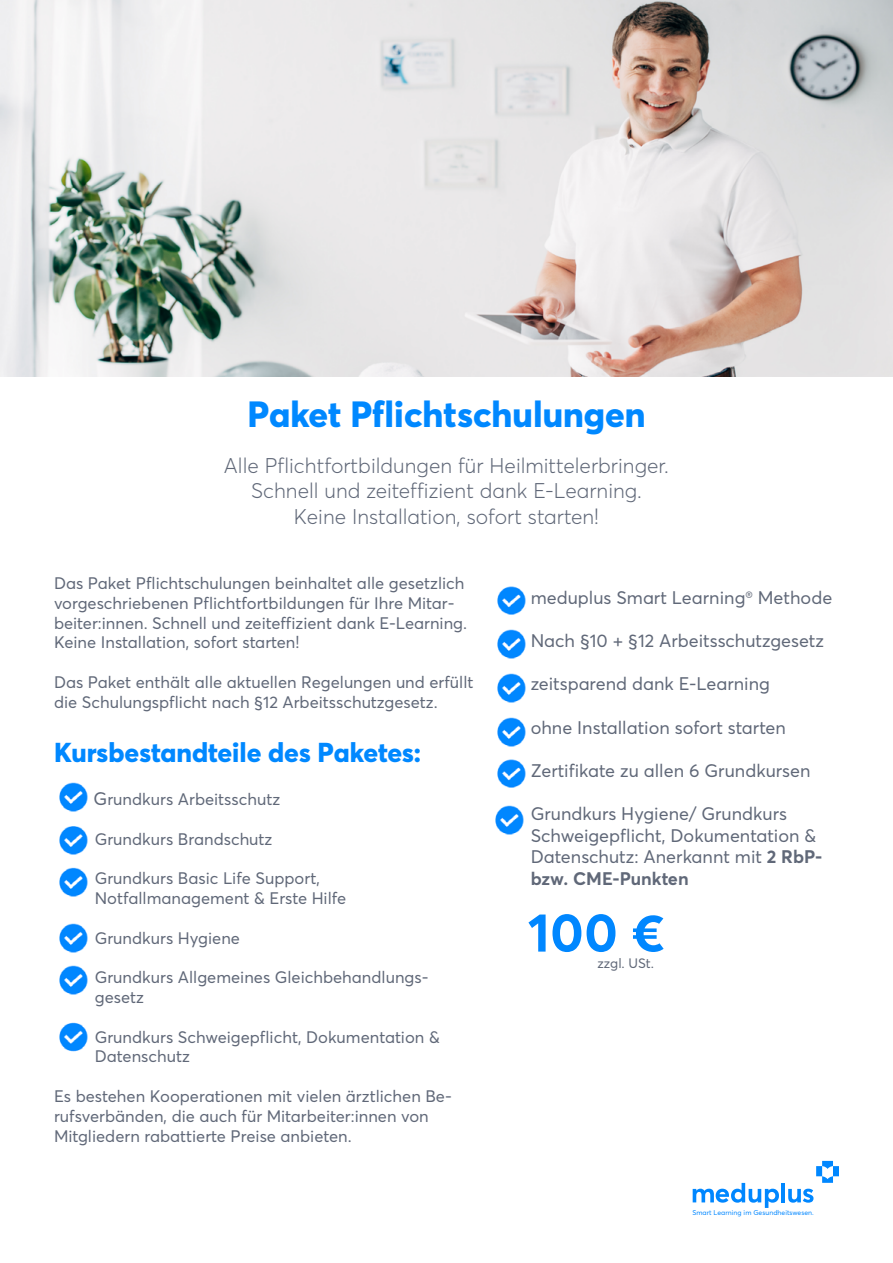
<style>
.page{position:relative;width:893px;height:1263px;background:#fff}
.page>*{position:absolute;margin:0;border:0;box-sizing:border-box;transform-origin:0 0}
.t1{font:700 54px "Averta";color:#0087ff}
.t2{font:800 36px "Averta";color:#08f}
.t3{font:800 27px "Averta";color:#08f}
.t4{font:300 21px/25.2px "Averta";color:#606878;text-align:center}
.t5{font:18px/21.6px "Averta";color:#606878}
.t6{font:16.5px/19.8px "Averta";color:#606878}
.t7{font:13.5px "Averta";color:#606878}
.t8{font:6.9px "Averta";color:#0087ff}
.s1{font-size:18px}
.s2{font-weight:700}
</style>
<div class="page">
<img style="left:497px;top:586px;width:29px;height:29px">
<img style="left:497px;top:629px;width:29px;height:30px">
<img style="left:497px;top:717px;width:29px;height:71px">
<img style="left:495px;top:805px;width:29px;height:30px">
<img style="left:497px;top:673px;width:29px;height:30px">
<img style="left:59px;top:782px;width:29px;height:30px">
<img style="left:59px;top:826px;width:29px;height:29px">
<img style="left:59px;top:923px;width:29px;height:30px">
<img style="left:59px;top:867px;width:29px;height:30px">
<img style="left:59px;top:965px;width:29px;height:30px">
<img style="left:59px;top:1022px;width:29px;height:30px">
<hr style="left:781px;top:1183px;width:4px;height:19px;background:#0087ff">
<svg style="left:788px;top:1189px;width:25px;height:14px"></svg>
<svg style="left:693px;top:1183px;width:86px;height:25px"></svg>
<svg style="left:816px;top:1161px;width:23px;height:22px"></svg>
<img style="left:0;top:0;width:893px;height:376px">
<h2 class="t2" style="left:247px;top:391px;width:400px">Paket Pflichtschulungen</h2>
<p class="t4" style="left:224px;top:453px;width:447px">Alle Pflichtfortbildungen für Heilmittelerbringer.<br>Schnell und zeiteffizient dank E-Learning.<br>Keine Installation, sofort starten!</p>
<p class="t6" style="left:54px;top:573px;width:414px">Das Paket Pflichtschulungen beinhaltet alle gesetzlich vorgeschriebenen Pflichtfortbildungen für Ihre Mitar&shy;beiter:innen. Schnell und zeiteffizient dank E-Learning.<br>Keine Installation, sofort starten!</p>
<p class="t6" style="left:54px;top:672px;width:421px">Das Paket enthält alle aktuellen Regelungen und erfüllt die Schulungspflicht nach §12 Arbeitsschutzgesetz.</p>
<h3 class="t3" style="left:54px;top:735px;width:369px">Kursbestandteile des Paketes:</h3>
<p class="t6" style="left:94px;top:789px;width:188px"><span class="s1">G</span>rundkurs Arbeitsschutz</p>
<p class="t6" style="left:95px;top:829px;width:179px">Grundkurs Brandschutz</p>
<p class="t6" style="left:95px;top:868px;width:253px">Grundkurs Basic Life Support,<br>Notfallmanagement &amp; Erste Hilfe</p>
<p class="t6" style="left:95px;top:928px;width:147px">Grundkurs Hygiene</p>
<p class="t6" style="left:95px;top:967px;width:335px">Grundkurs Allgemeines Gleichbehandlungs&shy;gesetz</p>
<p class="t6" style="left:95px;top:1027px;width:346px">Grundkurs Schweigepflicht, Dokumentation &amp;<br>Datenschutz</p>
<p class="t6" style="left:54px;top:1086px;width:399px">Es bestehen Kooperationen mit vielen ärztlichen Be&shy;rufsverbänden, die auch für Mitarbeiter:innen von<br>Mitgliedern rabattierte Preise anbieten.</p>
<p class="t5" style="left:531px;top:587px;width:303px">meduplus Smart Learning<sup>®</sup> Methode</p>
<p class="t5" style="left:531px;top:630px;width:295px">Nach §10 + §12 Arbeitsschutzgesetz</p>
<p class="t5" style="left:531px;top:673px;width:241px">zeitsparend dank E-Learning</p>
<p class="t5" style="left:531px;top:716px;width:257px">ohne Installation sofort starten</p>
<p class="t5" style="left:531px;top:759px;width:281px">Zertifikate zu allen 6 Grundkursen</p>
<p class="t5" style="left:531px;top:803px;width:293px">Grundkurs Hygiene/ Grundkurs<br>Schweigepflicht, Dokumentation &amp;<br>Datenschutz: Anerkannt mit <span class="s2">2 RbP&shy;bzw. CME-Punkten</span></p>
<h1 class="t1" style="left:528px;top:898px;width:139px">100 €</h1>
<p class="t7" style="left:598px;top:954px;width:58px">zzgl. USt.</p>
<p class="t8" style="left:692px;top:1208px;width:123px">Smart Learning im Gesundheitswesen.</p>
</div>
